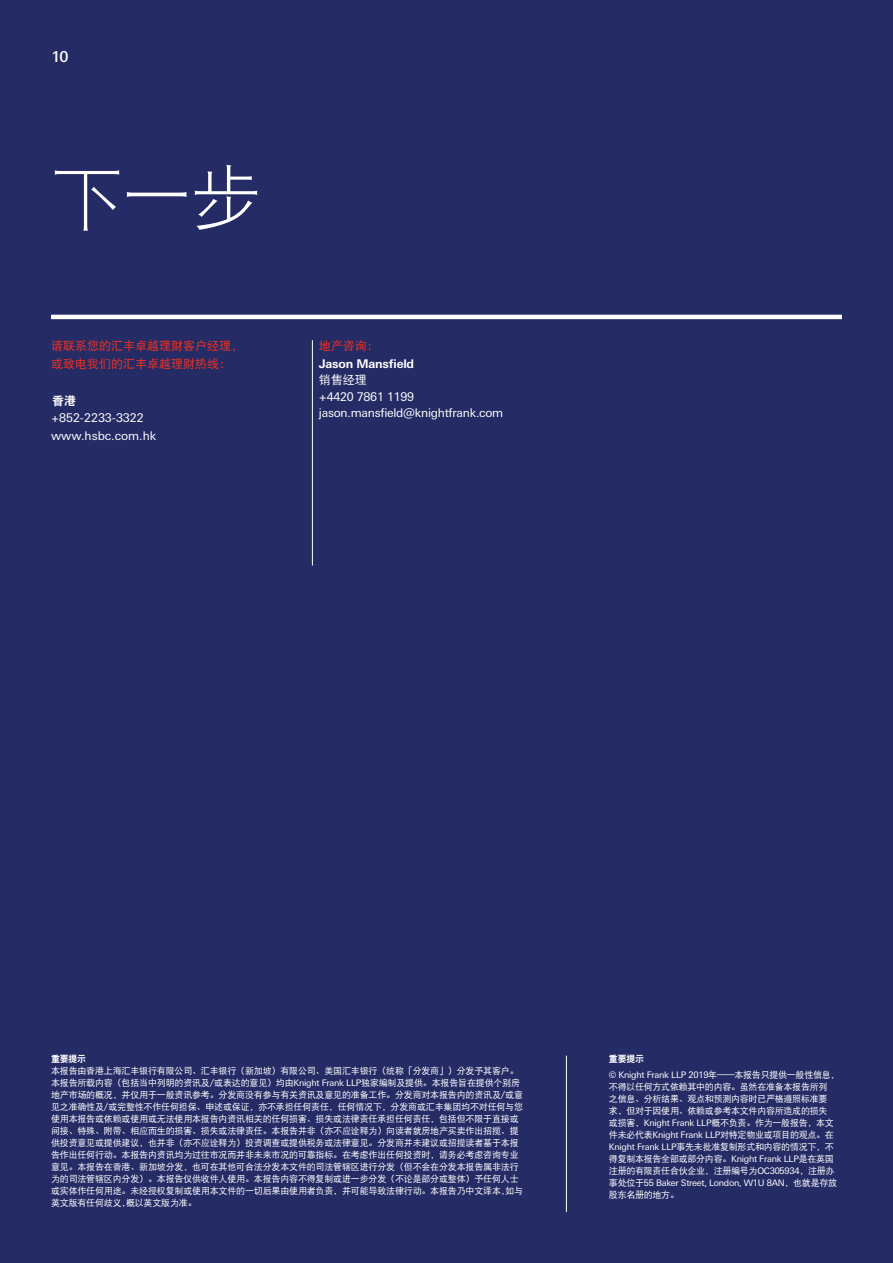
<style>
.page{position:relative;width:893px;height:1263px;background:#fff}
.page>*{position:absolute;margin:0;border:0;box-sizing:border-box;transform-origin:0 0}
.t1{font:72px "DF Hei W3";color:#fff}
.t2{font:500 15px "Univers Nextfor HSBC";color:#fff}
.t3{font:12px "Univers Nextfor HSBC";letter-spacing:-.02em;color:#fff}
.t4{font:12px/18px "DF Hei W5";color:#ef3122}
.t5{font:700 12px "Univers Nextfor HSBC";letter-spacing:-.02em;color:#fff}
.t6{font:12px "Univers Nextfor HSBC";color:#fff}
.t7{font:12px "DF Hei W5";color:#fff}
.t8{font:12px "DF Hei W9";color:#fff}
.HSBC_Body_copy_1{font:9px/12px "DF Hei W5";letter-spacing:-.02em;color:#fff}
.HSBC_Body_copy_1-2{font:9px "DF Hei W9";letter-spacing:-.03em;color:#fff}
.s1{font-style:inherit}
.s2{font-family:"Univers Nextfor HSBC"}
</style>
<div class="page">
<div style="left:0;top:1px;width:893px;height:1262px;background:#252b65"></div>
<hr style="left:51px;top:315px;width:791px;height:4px;background:#fff">
<hr style="left:312px;top:340px;width:1px;height:225px;background:#fff">
<hr style="left:566px;top:1056px;width:1px;height:156px;background:#fff">
<p class="t2" style="left:51px;top:46px;width:19px">10</p>
<p class="t1" style="left:51px;top:161px;width:213px">下一步</p>
<p class="t4" style="left:51px;top:336px;width:194px">请联系您的汇丰卓越理财客户经理，或致电我们的汇丰卓越理财热线：</p>
<p class="t8" style="left:52px;top:395px;width:25px">香港</p>
<p class="t6" style="left:51px;top:409px;width:94px"><span class="s1">+8</span>52<span class="s1">-</span>2233<span class="s1">-</span>33<span class="s1">22</span></p>
<p class="t3" style="left:51px;top:427px;width:107px">www.hsbc.c<span class="s1">om.hk</span></p>
<p class="t4" style="left:319px;top:336px;width:61px">地产咨询：</p>
<p class="t5" style="left:319px;top:355px;width:97px">Jason Mansfield</p>
<p class="t7" style="left:319px;top:374px;width:49px">销售经理</p>
<p class="t3" style="left:319px;top:388px;width:97px">+4420 7861 1199</p>
<p class="t3" style="left:319px;top:404px;width:186px">jason.mansfield@knightfrank.com</p>
<p class="HSBC_Body_copy_1-2" style="left:51px;top:1054px;width:37px">重要提示</p>
<p class="HSBC_Body_copy_1" style="left:51px;top:1064px;width:474px">本报告由香港上海汇丰银行有限公司、汇丰银行（新加坡）有限公司、美国汇丰银行（统称「分发商」）分发予其客户。本报告所载内容（包括当中列明的资讯及/或表达的意见）均由<span class="s2">Knight Frank LLP</span>独家编制及提供。本报告旨在提供个别房地产市场的概况，并仅用于一般资讯参考。分发商没有参与有关资讯及意见的准备工作。分发商对本报告内的资讯及/或意见之准确性及/或完整性不作任何担保、申述或保证，亦不承担任何责任，任何情况下，分发商或汇丰集团均不对任何与您使用本报告或依赖或使用或无法使用本报告内资讯相关的任何损害、损失或法律责任承担任何责任，包括但不限于直接或间接、特殊、附带、相应而生的损害、损失或法律责任。本报告并非（亦不应诠释为）向读者就房地产买卖作出招揽、提供投资意见或提供建议，也并非（亦不应诠释为）投资调查或提供税务或法律意见。分发商并未建议或招揽读者基于本报告作出任何行动。本报告内资讯均为过往市况而并非未来市况的可靠指标。在考虑作出任何投资时，请务必考虑咨询专业意见。本报告在香港、新加坡分发，也可在其他可合法分发本文件的司法管辖区进行分发（但不会在分发本报告属非法行为的司法管辖区内分发）。本报告仅供收件人使用。本报告内容不得复制或进一步分发（不论是部分或整体）予任何人士或实体作任何用途。未经授权复制或使用本文件的一切后果由使用者负责，并可能导致法律行动。本报告乃中文译本,如与英文版有任何歧义,概以英文版为准。</p>
<p class="HSBC_Body_copy_1-2" style="left:609px;top:1054px;width:37px">重要提示</p>
<p class="HSBC_Body_copy_1" style="left:609px;top:1069px;width:232px"><span class="s2">© Knight Frank LLP 2019</span>年──本报告只提供一般性信息，不得以任何方式依赖其中的内容。虽然在准备本报告所列<br>之信息、分析结果、观点和预测内容时已严格遵照标准要<br>求，但对于因使用、依赖或参考本文件内容所造成的损失<br>或损害，<span class="s2">Knight Frank LLP</span>概不负责。作为一般报告，本文件未必代表<span class="s2">Knight Frank LLP</span>对特定物业或项目的观点。在<span class="s2">Knight Frank LLP</span>事先未批准复制形式和内容的情况下，不得复制本报告全部或部分内容。<span class="s2">Knight Frank LLP</span>是在英国注册的有限责任合伙企业，注册编号为<span class="s2">OC305934</span>，注册办事处位于<span class="s2">55 Baker Street, London, W1U 8AN</span>，也就是存放股东名册的地方。</p>
</div>
